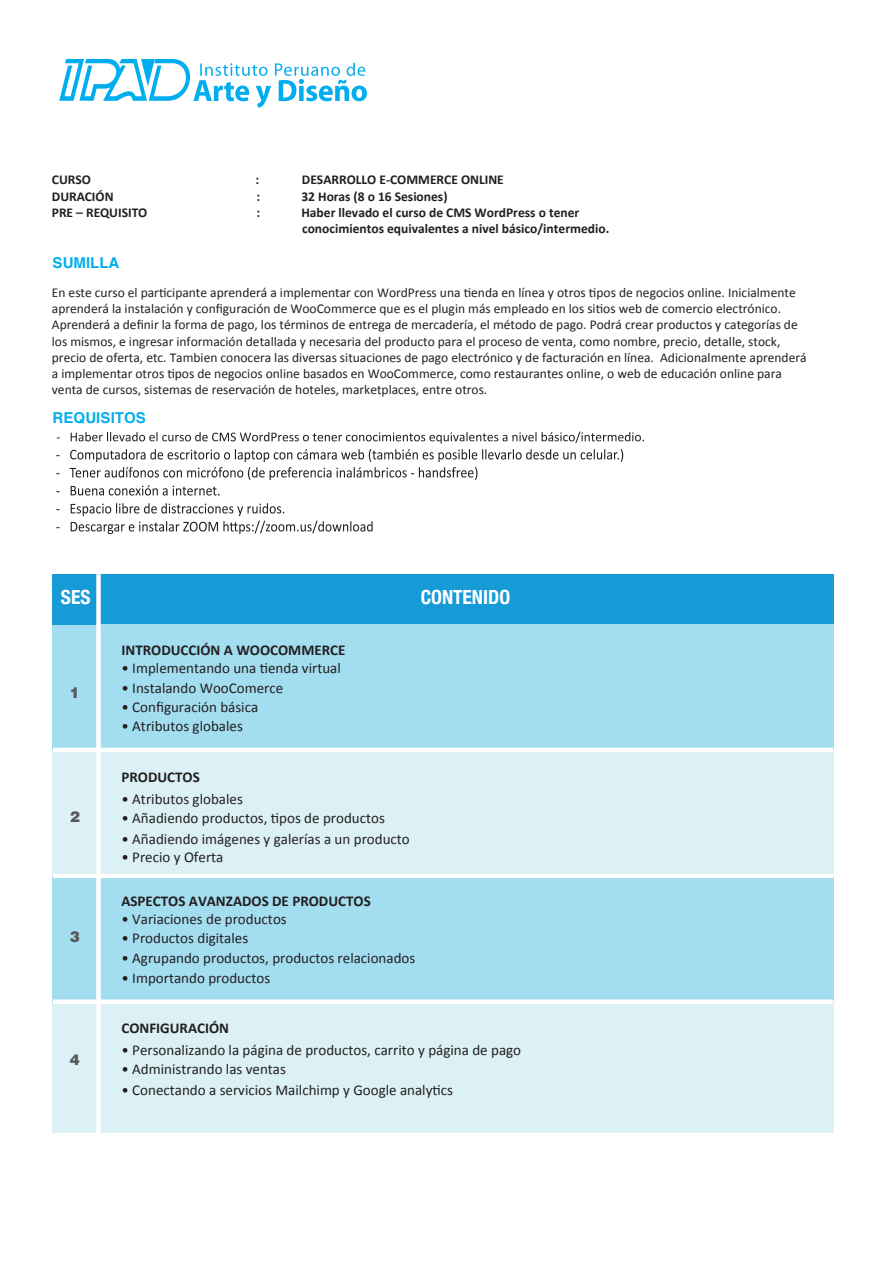
<style>
.page{position:relative;width:893px;height:1263px;background:#fff}
.page>*{position:absolute;margin:0;border:0;box-sizing:border-box;transform-origin:0 0}
.t1{font:700 condensed 19.5px "Helvetica Neue";color:#fff}
.t2{font:15px "Calibri";color:#231f20}
.t3{font:700 15px "Calibri";color:#231f20}
.t4{font:700 15px "Helvetica";letter-spacing:.005em;color:#00aeef}
.t5{font:900 15px "Helvetica LT Std";color:#57585a}
.t6{font:13.5px/16.2px "Calibri";color:#231f20}
.t7{font:700 13.5px/16.2px "Calibri";color:#231f20}
</style>
<div class="page">
<div style="left:52px;top:624px;width:781px;height:508px;background:#dbf1f5"></div>
<div style="left:52px;top:624px;width:781px;height:126px;background:#a3ddf0"></div>
<div style="left:52px;top:876px;width:781px;height:126px;background:#a3ddf0"></div>
<div style="left:52px;top:574px;width:45px;height:50px;background:#169bd7"></div>
<div style="left:96px;top:574px;width:737px;height:50px;background:#169bd7"></div>
<svg style="left:56px;top:503px;width:317px;height:31px"></svg>
<svg style="left:59px;top:59px;width:308px;height:49px"></svg>
<svg style="left:56px;top:432px;width:588px;height:63px"></svg>
<div style="left:96px;top:574px;width:5px;height:564px;background:#fff"></div>
<hr style="left:53px;top:748px;width:780px;height:4px;background:#fff">
<div style="left:53px;top:873px;width:780px;height:5px;background:#fff"></div>
<div style="left:53px;top:999px;width:780px;height:5px;background:#fff"></div>
<p class="t7" style="left:52px;top:172px;width:40px">CURSO</p>
<p class="t7" style="left:255px;top:172px;width:5px">:</p>
<p class="t7" style="left:302px;top:172px;width:203px">DESARROLLO E-COMMERCE ONLINE</p>
<p class="t7" style="left:52px;top:188px;width:63px">DURACIÓN</p>
<p class="t7" style="left:257px;top:188px;width:5px">:</p>
<p class="t7" style="left:301px;top:188px;width:148px">32 Horas (8 o 16 Sesiones)</p>
<p class="t7" style="left:52px;top:204px;width:97px">PRE – REQUISITO</p>
<p class="t7" style="left:257px;top:204px;width:5px">:</p>
<p class="t7" style="left:301px;top:204px;width:309px">Haber llevado el curso de CMS WordPress o tener conocimientos equivalentes a nivel básico/intermedio.</p>
<p class="t4" style="left:53px;top:251px;width:68px">SUMILLA</p>
<p class="t6" style="left:52px;top:284px;width:756px">En este curso el participante aprenderá a implementar con WordPress una tienda en línea y otros tipos de negocios online. Inicialmente aprenderá la instalación y configuración de WooCommerce que es el plugin más empleado en los sitios web de comercio electrónico.<br>Aprenderá a definir la forma de pago, los términos de entrega de mercadería, el método de pago. Podrá crear productos y categorías de los mismos, e ingresar información detallada y necesaria del producto para el proceso de venta, como nombre, precio, detalle, stock, precio de oferta, etc. Tambien conocera las diversas situaciones de pago electrónico y de facturación en línea. Adicionalmente aprenderá a implementar otros tipos de negocios online basados en WooCommerce, como restaurantes online, o web de educación online para venta de cursos, sistemas de reservación de hoteles, marketplaces, entre otros.</p>
<p class="t4" style="left:53px;top:405px;width:95px">REQUISITOS</p>
<h1 class="t1" style="left:61px;top:581px;width:31px">SES</h1>
<h1 class="t1" style="left:421px;top:581px;width:91px">CONTENIDO</h1>
<p class="t5" style="left:70px;top:682px;width:12px">1</p>
<p class="t5" style="left:70px;top:807px;width:12px">2</p>
<p class="t5" style="left:70px;top:927px;width:12px">3</p>
<p class="t5" style="left:70px;top:1050px;width:12px">4</p>
<p class="t3" style="left:121px;top:640px;width:226px">INTRODUCCIÓN A WOOCOMMERCE</p>
<p class="t2" style="left:121px;top:659px;width:221px">• Implementando una tienda virtual</p>
<p class="t2" style="left:121px;top:679px;width:163px">• Instalando WooComerce</p>
<p class="t2" style="left:121px;top:698px;width:138px">• Configuración básica</p>
<p class="t2" style="left:121px;top:717px;width:123px">• Atributos globales</p>
<p class="t3" style="left:121px;top:766px;width:80px">PRODUCTOS</p>
<p class="t2" style="left:121px;top:790px;width:123px">• Atributos globales</p>
<p class="t2" style="left:121px;top:809px;width:265px">• Añadiendo productos, tipos de productos</p>
<p class="t2" style="left:121px;top:829px;width:290px">• Añadiendo imágenes y galerías a un producto</p>
<p class="t2" style="left:121px;top:847px;width:104px">• Precio y Oferta</p>
<p class="t3" style="left:121px;top:890px;width:251px">ASPECTOS AVANZADOS DE PRODUCTOS</p>
<p class="t2" style="left:121px;top:909px;width:167px">• Variaciones de productos</p>
<p class="t2" style="left:121px;top:929px;width:128px">• Productos digitales</p>
<p class="t2" style="left:121px;top:948px;width:295px">• Agrupando productos, productos relacionados</p>
<p class="t2" style="left:121px;top:969px;width:150px">• Importando productos</p>
<p class="t3" style="left:121px;top:1017px;width:109px">CONFIGURACIÓN</p>
<p class="t2" style="left:121px;top:1041px;width:401px">• Personalizando la página de productos, carrito y página de pago</p>
<p class="t2" style="left:121px;top:1060px;width:166px">• Administrando las ventas</p>
<p class="t2" style="left:121px;top:1080px;width:333px">• Conectando a servicios Mailchimp y Google analytics</p>
</div>
